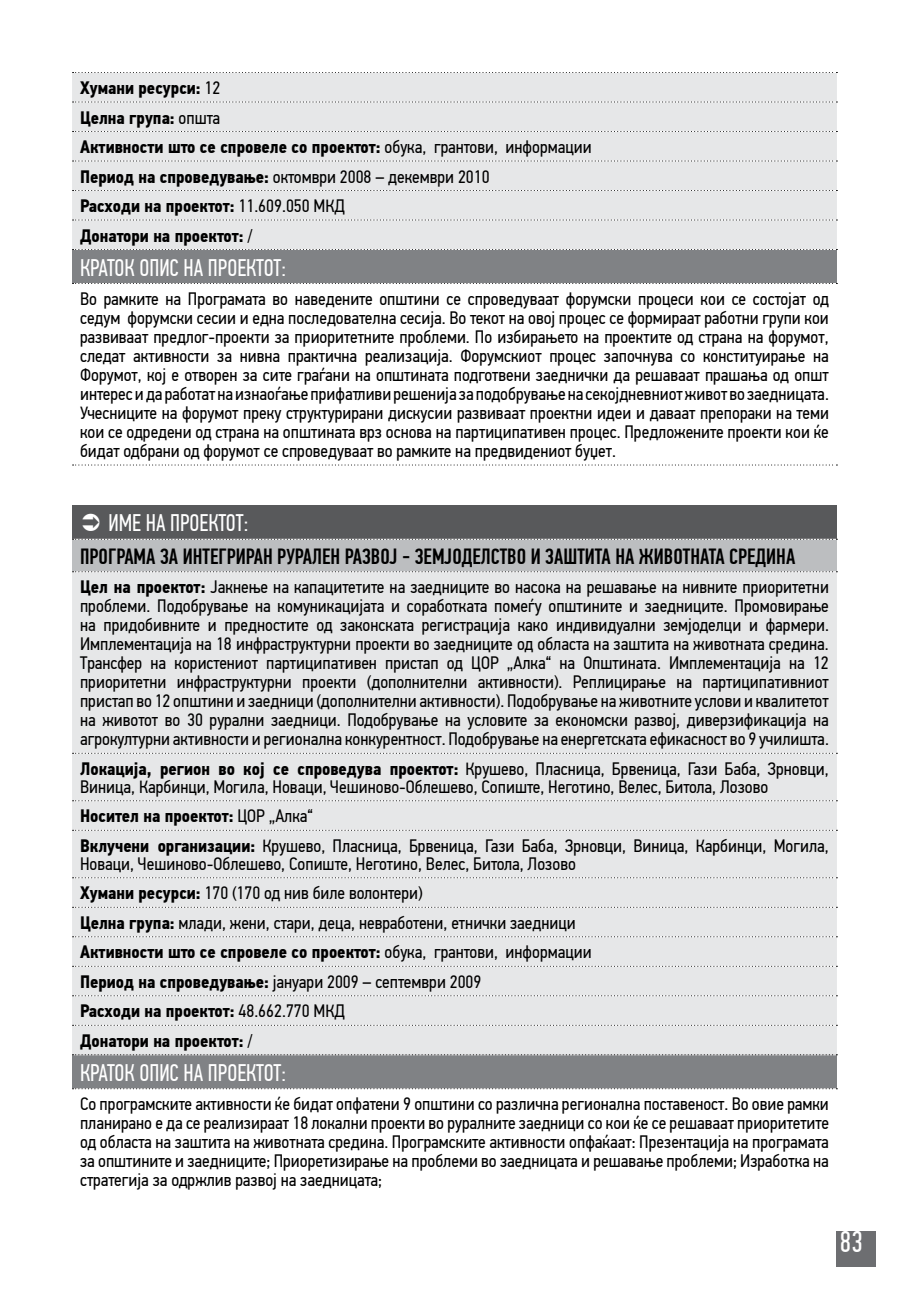
<style>
.page{position:relative;width:908px;height:1304px;background:#fff}
.page>*{position:absolute;margin:0;border:0;box-sizing:border-box;transform-origin:0 0}
.t1{font:30px "PF Din Text Comp Pro";color:#fff}
.t2{font:24px "PF Din Text Comp Pro";color:#fff}
.t3{font:500 22px "PF Din Text Comp Pro";color:#000}
.t4{font:18px/19px "PF Din Text Cond Pro";color:#000;text-align:justify}
.t5{font:700 18px/29.6px "PF Din Text Cond Pro";color:#000}
.s1{font-weight:400}
.s2{font-weight:700}
</style>
<div class="page">
<div style="left:835px;top:1232px;width:40px;height:35px;background:#6d6e71"></div>
<div style="left:72px;top:73px;width:764px;height:176px;background:#e6e7e8"></div>
<div style="left:72px;top:250px;width:764px;height:34px;background:#808285"></div>
<svg style="left:72px;top:283px;width:765px;height:1px"></svg>
<svg style="left:72px;top:465px;width:765px;height:1px"></svg>
<svg style="left:72px;top:72px;width:765px;height:1px"></svg>
<svg style="left:72px;top:102px;width:765px;height:1px"></svg>
<svg style="left:72px;top:131px;width:765px;height:1px"></svg>
<svg style="left:72px;top:161px;width:765px;height:1px"></svg>
<svg style="left:72px;top:190px;width:765px;height:1px"></svg>
<svg style="left:72px;top:220px;width:765px;height:1px"></svg>
<svg style="left:72px;top:249px;width:765px;height:1px"></svg>
<div style="left:72px;top:505px;width:764px;height:34px;background:#58595b"></div>
<div style="left:72px;top:539px;width:764px;height:33px;background:#bcbec0"></div>
<div style="left:72px;top:572px;width:764px;height:482px;background:#e6e7e8"></div>
<div style="left:72px;top:1055px;width:764px;height:34px;background:#808285"></div>
<svg style="left:72px;top:539px;width:765px;height:1px"></svg>
<svg style="left:72px;top:1088px;width:765px;height:1px"></svg>
<svg style="left:72px;top:571px;width:765px;height:1px"></svg>
<svg style="left:72px;top:753px;width:765px;height:1px"></svg>
<svg style="left:72px;top:800px;width:765px;height:1px"></svg>
<svg style="left:72px;top:830px;width:765px;height:1px"></svg>
<svg style="left:72px;top:877px;width:765px;height:1px"></svg>
<svg style="left:72px;top:907px;width:765px;height:1px"></svg>
<svg style="left:72px;top:936px;width:765px;height:1px"></svg>
<svg style="left:72px;top:966px;width:765px;height:1px"></svg>
<svg style="left:72px;top:995px;width:765px;height:1px"></svg>
<svg style="left:72px;top:1025px;width:765px;height:1px"></svg>
<svg style="left:72px;top:1054px;width:765px;height:1px"></svg>
<p class="t5" style="left:80px;top:73px;width:513px">Хумани ресурси: <span class="s1">12<br></span>Целна група: <span class="s1">општа<br></span>Активности што се спровеле со проектот: <span class="s1">обука, грантови, информации </span>Период на спроведување: <span class="s1">октомври 2008 – декември 2010<br></span>Расходи на проектот: <span class="s1">11.609.050 МКД<br></span>Донатори на проектот: <span class="s1">/</span></p>
<h2 class="t2" style="left:80px;top:254px;width:20px">Краток</h2>
<h2 class="t2" style="left:139px;top:254px;width:11px">опис</h2>
<h2 class="t2" style="left:183px;top:254px;width:35px">на проектот</h2>
<h2 class="t2" style="left:281px;top:254px;width:6px">:</h2>
<p class="t4" style="left:80px;top:289px;width:750px">Во рамките на Програмата во наведените општини се спроведуваат форумски процеси кои се состојат од седум форумски сесии и една последователна сесија. Во текот на овој процес се формираат работни групи кои развиваат предлог-проекти за приоритетните проблеми. По избирањето на проектите од страна на форумот, следат активности за нивна практична реализација. Форумскиот процес започнува со конституирање на Форумот, кој е отворен за сите граѓани на општината подготвени заеднички да решаваат прашања од општ интерес и да работат на изнаоѓање прифатливи решенија за подобрување на секојдневниот живот во заедницата.<br>Учесниците на форумот преку структурирани дискусии развиваат проектни идеи и даваат препораки на теми кои се одредени од страна на општината врз основа на партиципативен процес. Предложените проекти кои ќе бидат одбрани од форумот се спроведуваат во рамките на предвидениот буџет.</p>
<h2 class="t2" style="left:108px;top:509px;width:72px">Име на проектот</h2>
<h2 class="t2" style="left:243px;top:509px;width:6px">:</h2>
<p class="t3" style="left:80px;top:543px;width:716px">ПРОГРАМА ЗА ИНТЕГРИРАН РУРАЛЕН РАЗВОЈ - ЗЕМЈОДЕЛСТВО И ЗАШТИТА НА ЖИВОТНАТА СРЕДИНА</p>
<p class="t4" style="left:80px;top:578px;width:750px"><span class="s2">Цел на проектот:</span> Јакнење на капацитетите на заедниците во насока на решавање на нивните приоритетни проблеми. Подобрување на комуникацијата и соработката помеѓу општините и заедниците. Промовирање на придобивните и предностите од законската регистрација како индивидуални земјоделци и фармери.<br>Имплементација на 18 инфраструктурни проекти во заедниците од областа на заштита на животната средина.<br>Трансфер на користениот партиципативен пристап од ЦОР „Алка“ на Општината. Имплементација на 12 приоритетни инфраструктурни проекти (дополнителни активности). Реплицирање на партиципативниот пристап во 12 општини и заедници (дополнителни активности). Подобрување на животните услови и квалитетот на животот во 30 рурални заедници. Подобрување на условите за економски развој, диверзификација на агрокултурни активности и регионална конкурентност. Подобрување на енергетската ефикасност во 9 училишта.</p>
<p class="t4" style="left:80px;top:760px;width:750px;line-height:18px"><span class="s2">Локација, регион во кој се спроведува проектот:</span> Крушево, Пласница, Брвеница, Гази Баба, Зрновци,<br>Виница, Карбинци, Могила, Новаци, Чешиново-Облешево, Сопиште, Неготино, Велес, Битола, Лозово</p>
<p class="t4" style="left:80px;top:801px;width:750px;line-height:29.6px"><span class="s2">Носител на проектот:</span> ЦОР „Алка“<br><span class="s2">Вклучени организации:</span> Крушево, Пласница, Брвеница, Гази Баба, Зрновци, Виница, Карбинци, Могила,</p>
<p class="t4" style="left:80px;top:849px;width:513px;line-height:29.6px;text-align:left">Новаци, Чешиново-Облешево, Сопиште, Неготино, Велес, Битола, Лозово <span class="s2">Хумани ресурси:</span> 170 (170 од нив биле волонтери)<br><span class="s2">Целна група:</span> млади, жени, стари, деца, невработени, етнички заедници <span class="s2">Активности што се спровеле со проектот:</span> обука, грантови, информации <span class="s2">Период на спроведување:</span> јануари 2009 – септември 2009<br><span class="s2">Расходи на проектот:</span> 48.662.770 МКД<br><span class="s2">Донатори на проектот:</span> /</p>
<h2 class="t2" style="left:80px;top:1059px;width:20px">Краток</h2>
<h2 class="t2" style="left:139px;top:1059px;width:11px">опис</h2>
<h2 class="t2" style="left:183px;top:1059px;width:35px">на проектот</h2>
<h2 class="t2" style="left:281px;top:1059px;width:6px">:</h2>
<p class="t4" style="left:80px;top:1095px;width:750px">Со програмските активности ќе бидат опфатени 9 општини со различна регионална поставеност. Во овие рамки планирано е да се реализираат 18 локални проекти во руралните заедници со кои ќе се решаваат приоритетите од областа на заштита на животната средина. Програмските активности опфаќаат: Презентација на програмата за општините и заедниците; Приоретизирање на проблеми во заедницата и решавање проблеми; Изработка на стратегија за одржлив развој на заедницата;</p>
<h1 class="t1" style="left:839px;top:1225px;width:24px">83</h1>
</div>
